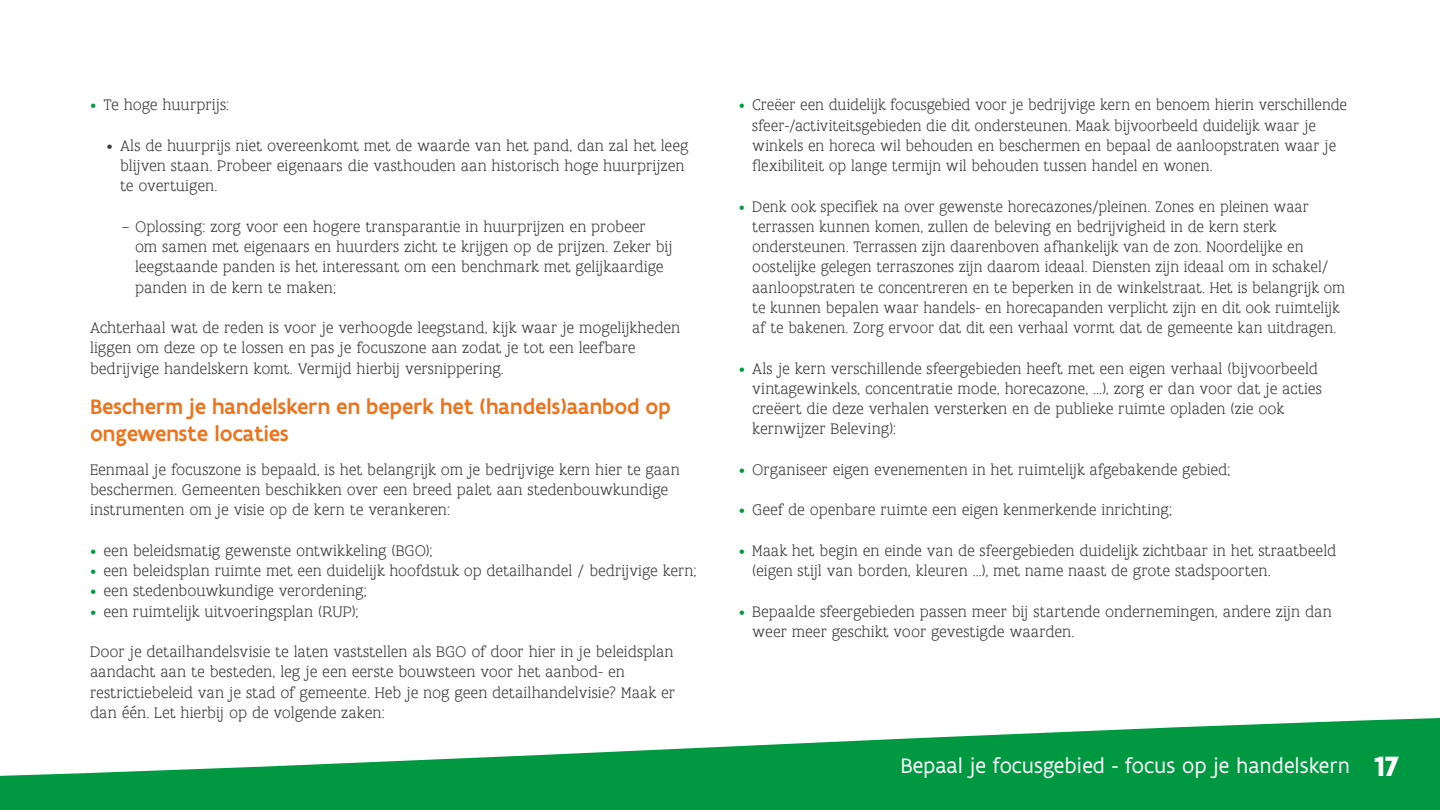
<style>
.page{position:relative;width:1440px;height:810px;background:#fff}
.page>*{position:absolute;margin:0;border:0;box-sizing:border-box;transform-origin:0 0}
.t1{font:700 30px "Flanders Art Sans";color:#fff}
.t2{font:500 22.5px/27px "Flanders Art Sans";color:#ee7219}
.t3{font:22.5px "Flanders Art Sans";color:#fff}
.Opsomming{font:300 16.5px/20.2px "Flanders Art Serif";color:#3b3a3c}
.Broodtekst{font:300 16.5px/20.2px "Flanders Art Serif";color:#3b3a3c}
.Opsomming_3{font:300 16.5px/20.2px "Flanders Art Serif";color:#3b3a3c}
.Opsomming_2{font:300 16.5px/20.2px "Flanders Art Serif";letter-spacing:-.005em;color:#3b3a3c}
.s1{color:#009941}
</style>
<div class="page">
<svg style="left:0;top:718px;width:1440px;height:92px;fill:#009941"></svg>
<p class="Opsomming" style="left:90px;top:95px;width:141px"><span class="s1">•</span> Te hoge huurprijs:</p>
<p class="Opsomming_2" style="left:120px;top:136px;width:570px;text-indent:-14px">• Als de huurprijs niet overeenkomt met de waarde van het pand, dan zal het leeg blijven staan. Probeer eigenaars die vasthouden aan historisch hoge huurprijzen te overtuigen.</p>
<p class="Opsomming_3" style="left:135px;top:217px;width:539px;text-indent:-14px">− Oplossing: zorg voor een hogere transparantie in huurprijzen en probeer<br>om samen met eigenaars en huurders zicht te krijgen op de prijzen. Zeker bij leegstaande panden is het interessant om een benchmark met gelijkaardige panden in de kern te maken;</p>
<p class="Broodtekst" style="left:90px;top:318px;width:592px">Achterhaal wat de reden is voor je verhoogde leegstand, kijk waar je mogelijkheden liggen om deze op te lossen en pas je focuszone aan zodat je tot een leefbare bedrijvige handelskern komt. Vermijd hierbij versnippering.</p>
<h4 class="t2" style="left:90px;top:393px;width:583px">Bescherm je handelskern en beperk het (handels)aanbod op ongewenste locaties</h4>
<p class="Broodtekst" style="left:90px;top:460px;width:591px">Eenmaal je focuszone is bepaald, is het belangrijk om je bedrijvige kern hier te gaan beschermen. Gemeenten beschikken over een breed palet aan stedenbouwkundige instrumenten om je visie op de kern te verankeren:</p>
<p class="Opsomming" style="left:90px;top:541px;width:344px"><span class="s1">•</span> een beleidsmatig gewenste ontwikkeling (BGO);</p>
<p class="Opsomming" style="left:90px;top:561px;width:608px"><span class="s1">•</span> een beleidsplan ruimte met een duidelijk hoofdstuk op detailhandel / bedrijvige kern;</p>
<p class="Opsomming" style="left:90px;top:581px;width:278px"><span class="s1">•</span> een stedenbouwkundige verordening;</p>
<p class="Opsomming" style="left:90px;top:601px;width:270px"><span class="s1">•</span> een ruimtelijk uitvoeringsplan (RUP);</p>
<p class="Broodtekst" style="left:90px;top:642px;width:587px">Door je detailhandelsvisie te laten vaststellen als BGO of door hier in je beleidsplan aandacht aan te besteden, leg je een eerste bouwsteen voor het aanbod- en restrictiebeleid van je stad of gemeente. Heb je nog geen detailhandelvisie? Maak er dan één. Let hierbij op de volgende zaken:</p>
<p class="Opsomming" style="left:752px;top:95px;width:596px;text-indent:-14px"><span class="s1">•</span> Creëer een duidelijk focusgebied voor je bedrijvige kern en benoem hierin verschillende sfeer-/activiteitsgebieden die dit ondersteunen. Maak bijvoorbeeld duidelijk waar je winkels en horeca wil behouden en beschermen en bepaal de aanloopstraten waar je flexibiliteit op lange termijn wil behouden tussen handel en wonen.</p>
<p class="Opsomming" style="left:752px;top:196px;width:594px;text-indent:-14px"><span class="s1">•</span> Denk ook specifiek na over gewenste horecazones/pleinen. Zones en pleinen waar terrassen kunnen komen, zullen de beleving en bedrijvigheid in de kern sterk ondersteunen. Terrassen zijn daarenboven afhankelijk van de zon. Noordelijke en oostelijke gelegen terraszones zijn daarom ideaal. Diensten zijn ideaal om in schakel/ aanloopstraten te concentreren en te beperken in de winkelstraat. Het is belangrijk om te kunnen bepalen waar handels- en horecapanden verplicht zijn en dit ook ruimtelijk af te bakenen. Zorg ervoor dat dit een verhaal vormt dat de gemeente kan uitdragen.</p>
<p class="Opsomming" style="left:752px;top:358px;width:571px;text-indent:-14px"><span class="s1">•</span> Als je kern verschillende sfeergebieden heeft met een eigen verhaal (bijvoorbeeld vintagewinkels, concentratie mode, horecazone, …), zorg er dan voor dat je acties creëert die deze verhalen versterken en de publieke ruimte opladen (zie ook kernwijzer Beleving):</p>
<p class="Opsomming" style="left:739px;top:460px;width:493px"><span class="s1">•</span> Organiseer eigen evenementen in het ruimtelijk afgebakende gebied;</p>
<p class="Opsomming" style="left:739px;top:500px;width:435px"><span class="s1">•</span> Geef de openbare ruimte een eigen kenmerkende inrichting;</p>
<p class="Opsomming" style="left:752px;top:541px;width:586px;text-indent:-14px"><span class="s1">•</span> Maak het begin en einde van de sfeergebieden duidelijk zichtbaar in het straatbeeld (eigen stijl van borden, kleuren …), met name naast de grote stadspoorten.</p>
<p class="Opsomming" style="left:752px;top:601px;width:581px;text-indent:-14px"><span class="s1">•</span> Bepaalde sfeergebieden passen meer bij startende ondernemingen, andere zijn dan weer meer geschikt voor gevestigde waarden.</p>
<h2 class="t3" style="left:901px;top:752px;width:451px">Bepaal je focusgebied - focus op je handelskern</h2>
<h1 class="t1" style="left:1374px;top:747px;width:27px">17</h1>
</div>
